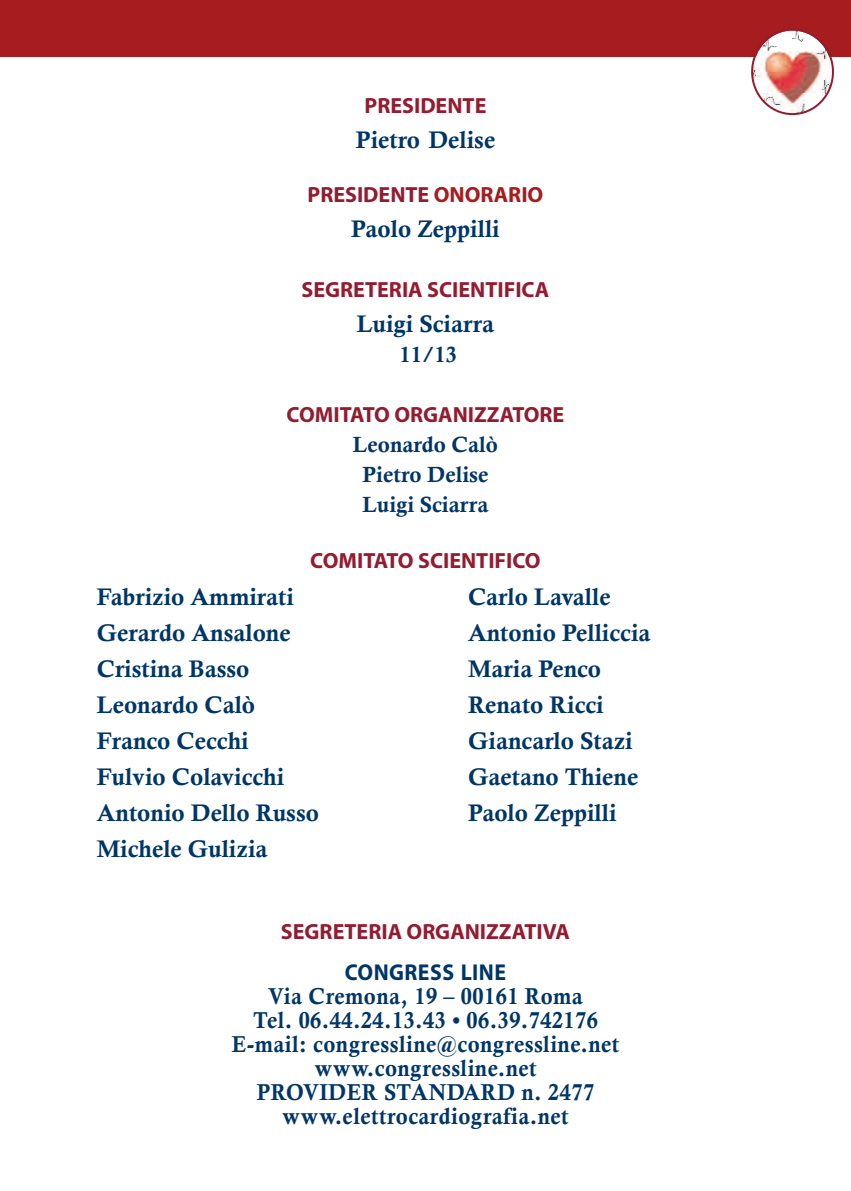
<style>
.page{position:relative;width:851px;height:1191px;background:#fff}
.page>*{position:absolute;margin:0;border:0;box-sizing:border-box;transform-origin:0 0}
.t1{font:24px/36px "Calis MT Bol";color:#003667}
.t2{font:23px/24px "Calis MT Bol";letter-spacing:.02em;color:#003667;text-align:center;scale:.95 1}
.t3{font:700 23px "Myriad Pro";letter-spacing:.02em;color:#003667;scale:.95 1}
.t4{font:700 22px "Myriad Pro";color:#931c31}
.t5{font:22px/30px "Calis MT Bol";color:#003667;text-align:center}
.s1{color:#a61c1f}
</style>
<div class="page">
<div style="left:0;top:0;width:850px;height:57px;background:#a61c1f"></div>
<img style="left:751px;top:29px;width:82px;height:86px">
<p class="t4" style="left:364px;top:98px;width:123px">PRESIDENTE</p>
<p class="t1" style="left:355px;top:125px;width:141px">Pietro Delise</p>
<p class="t4" style="left:307px;top:187px;width:237px">PRESIDENTE <span class="s1">ONORARIO</span></p>
<p class="t1" style="left:351px;top:214px;width:150px">Paolo Zeppilli</p>
<p class="t4" style="left:301px;top:282px;width:249px">SEGRETERIA SCIENTIFICA</p>
<p class="t1" style="left:357px;top:309px;width:139px">Luigi Sciarra</p>
<p class="t5" style="left:399px;top:342px;width:59px">11/13</p>
<p class="t4" style="left:286px;top:407px;width:279px">COMITATO ORGANIZZATORE</p>
<p class="t5" style="left:353px;top:432px;width:147px">Leonardo Calò<br>Pietro Delise<br>Luigi Sciarra</p>
<p class="t4" style="left:310px;top:553px;width:232px">COMITATO SCIENTIFICO</p>
<p class="t1" style="left:97px;top:581px;width:224px">Fabrizio Ammirati<br>Gerardo Ansalone<br>Cristina Basso<br>Leonardo Calò<br>Franco Cecchi<br>Fulvio Colavicchi<br>Antonio Dello Russo<br>Michele Gulizia</p>
<p class="t1" style="left:468px;top:581px;width:184px">Carlo Lavalle<br>Antonio Pelliccia<br>Maria Penco<br>Renato Ricci<br>Giancarlo Stazi<br>Gaetano Thiene<br>Paolo Zeppilli</p>
<p class="t4" style="left:281px;top:923px;width:290px">SEGRETERIA ORGANIZZATIVA</p>
<p class="t3" style="left:345px;top:963px;width:171px">CONGRESS LINE</p>
<p class="t2" style="left:232px;top:986px;width:409px">Via Cremona, 19 – 00161 Roma<br>Tel. 06.44.24.13.43 • 06.39.742176<br>E-mail: congressline@congressline.net www.congressline.net<br>PROVIDER STANDARD n. 2477 www.elettrocardiografia.net</p>
</div>
